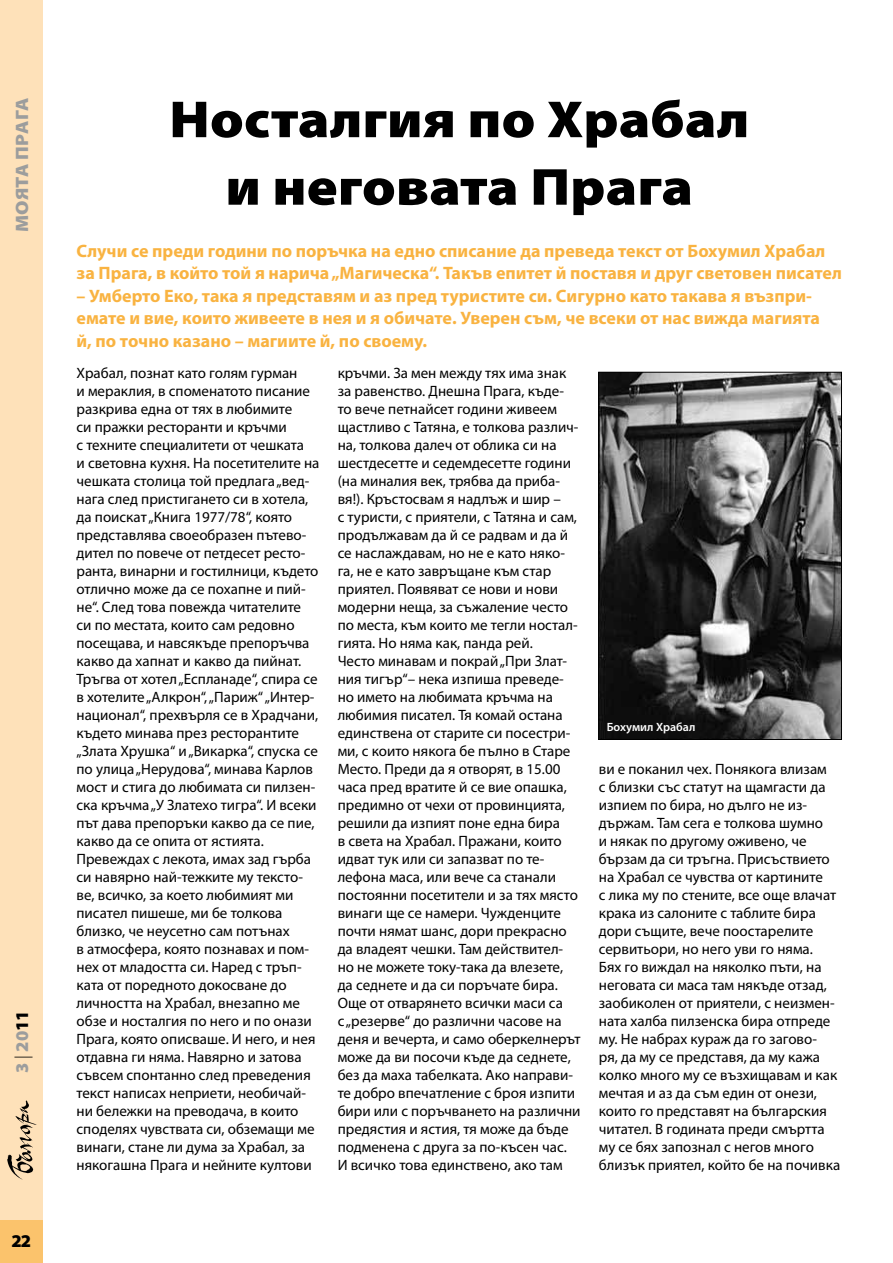
<style>
.page{position:relative;width:893px;height:1263px;background:#fff}
.page>*{position:absolute;margin:0;border:0;box-sizing:border-box;transform-origin:0 0}
.t1{font:900 52.5px/67.5px "Myriad Pro";color:#000;text-align:center;scale:1.1 1}
.t2{font:700 18px/22.5px "Myriad Pro";color:#f9b341}
.t3{font:900 18px "Myriad Pro";color:#9c9d9d;scale:1.1 1}
.t4{font:900 18px "Myriad Pro";color:#9c9d9d}
.t5{font:900 18px "Myriad Pro";color:#000}
.t6{font:15px/18px "Myriad Pro";color:#000}
.t7{font:600 12px "Myriad Pro";color:#fff}
.s1{font-weight:300;color:#000}
.s2{color:#000}
</style>
<div class="page">
<div style="left:0;top:0;width:43px;height:1263px;background:#fee1b9"></div>
<div style="left:0;top:1220px;width:43px;height:43px;background:#fbc36c"></div>
<img style="left:600px;top:374px;width:240px;height:364px">
<div style="left:598px;top:372px;width:244px;height:368px;border:1px solid #000"></div>
<p class="t3" style="left:10px;top:232px;width:121px;rotate:-90deg">Моята Прага</p>
<p class="t3" style="left:10px;top:296px;width:180px;rotate:-90deg">Българите в Чехия</p>
<p class="t4" style="left:10px;top:1073px;width:64px;rotate:-90deg">3 <span class="s1">|</span> 20<span class="s2">11</span></p>
<p class="t5" style="left:12px;top:1229px;width:21px">22</p>
<h1 class="t1" style="left:169px;top:84px;width:529px">Носталгия по Храбал и неговата Прага</h1>
<p class="t2" style="left:77px;top:239px;width:767px">Случи се преди години по поръчка на едно списание да преведа текст от Бохумил Храбал за Прага, в който той я нарича „Магическа“. Такъв епитет й поставя и друг световен писател</p>
<p class="t2" style="left:77px;top:284px;width:745px">– Умберто Еко, така я представям и аз пред туристите си. Сигурно като такава я възпри&shy;емате и вие, които живеете в нея и я обичате. Уверен съм, че всеки от нас вижда магията й, по точно казано – магиите й, по своему.</p>
<p class="t6" style="left:77px;top:364px;width:244px">Храбал, познат като голям гурман<br>и мераклия, в споменатото писание разкрива една от тях в любимите<br>си пражки ресторанти и кръчми<br>с техните специалитети от чешката<br>и световна кухня. На посетителите на чешката столица той предлага „вед&shy;нага след пристигането си в хотела, да поискат „Книга 1977/78“, която представлява своеобразен пътево&shy;дител по повече от петдесет ресто&shy;ранта, винарни и гостилници, където отлично може да се похапне и пий&shy;не“. След това повежда читателите си по местата, които сам редовно посещава, и навсякъде препоръчва какво да хапнат и какво да пийнат.<br>Тръгва от хотел „Еспланаде“, спира се в хотелите „Алкрон“, „Париж“ „Интер&shy;национал“, прехвърля се в Храдчани, където минава през ресторантите „Злата Хрушка“ и „Викарка“, спуска се по улица „Нерудова“, минава Карлов мост и стига до любимата си пилзен&shy;ска кръчма „У Златехо тигра“. И всеки път дава препоръки какво да се пие, какво да се опита от ястията.<br>Превеждах с лекота, имах зад гърба си навярно най-тежките му тексто&shy;ве, всичко, за което любимият ми писател пишеше, ми бе толкова близко, че неусетно сам потънах<br>в атмосфера, която познавах и пом&shy;нех от младостта си. Наред с тръп&shy;ката от поредното докосване до личността на Храбал, внезапно ме обзе и носталгия по него и по онази Прага, която описваше. И него, и нея отдавна ги няма. Навярно и затова съвсем спонтанно след преведения текст написах неприети, необичай&shy;ни бележки на преводача, в които споделях чувствата си, обземащи ме винаги, стане ли дума за Храбал, за някогашна Прага и нейните култови</p>
<p class="t6" style="left:338px;top:364px;width:244px">кръчми. За мен между тях има знак за равенство. Днешна Прага, къде&shy;то вече петнайсет години живеем щастливо с Татяна, е толкова различ&shy;на, толкова далеч от облика си на шестдесетте и седемдесетте години (на миналия век, трябва да приба&shy;вя!). Кръстосвам я надлъж и шир –<br>с туристи, с приятели, с Татяна и сам, продължавам да й се радвам и да й се наслаждавам, но не е като няко&shy;га, не е като завръщане към стар приятел. Появяват се нови и нови модерни неща, за съжаление често по места, към които ме тегли ностал&shy;гията. Но няма как, панда рей.<br>Често минавам и покрай „При Злат&shy;ния тигър“– нека изпиша преведе&shy;но името на любимата кръчма на любимия писател. Тя комай остана единствена от старите си посестри&shy;ми, с които някога бе пълно в Старе Место. Преди да я отворят, в 15.00 часа пред вратите й се вие опашка, предимно от чехи от провинцията, решили да изпият поне една бира<br>в света на Храбал. Пражани, които идват тук или си запазват по те&shy;лефона маса, или вече са станали постоянни посетители и за тях място винаги ще се намери. Чужденците почти нямат шанс, дори прекрасно да владеят чешки. Там действител&shy;но не можете току-така да влезете, да седнете и да си поръчате бира.<br>Още от отварянето всички маси са<br>с „резерве“ до различни часове на деня и вечерта, и само оберкелнерът може да ви посочи къде да седнете, без да маха табелката. Ако направи&shy;те добро впечатление с броя изпити бири или с поръчването на различни предястия и ястия, тя може да бъде подменена с друга за по-късен час.<br>И всичко това единствено, ако там</p>
<p class="t7" style="left:607px;top:720px;width:90px">Бохумил Храбал</p>
<p class="t6" style="left:599px;top:760px;width:243px">ви е поканил чех. Понякога влизам<br>с близки със статут на щамгасти да изпием по бира, но дълго не из&shy;държам. Там сега е толкова шумно<br>и някак по другому оживено, че бързам да си тръгна. Присъствието на Храбал се чувства от картините<br>с лика му по стените, все още влачат крака из салоните с таблите бира дори същите, вече поостарелите сервитьори, но него уви го няма.<br>Бях го виждал на няколко пъти, на неговата си маса там някъде отзад, заобиколен от приятели, с неизмен&shy;ната халба пилзенска бира отпреде му. Не набрах кураж да го загово-<br>ря, да му се представя, да му кажа колко много му се възхищавам и как мечтая и аз да съм един от онези, които го представят на българския читател. В годината преди смъртта му се бях запознал с негов много близък приятел, който бе на почивка</p>
</div>
